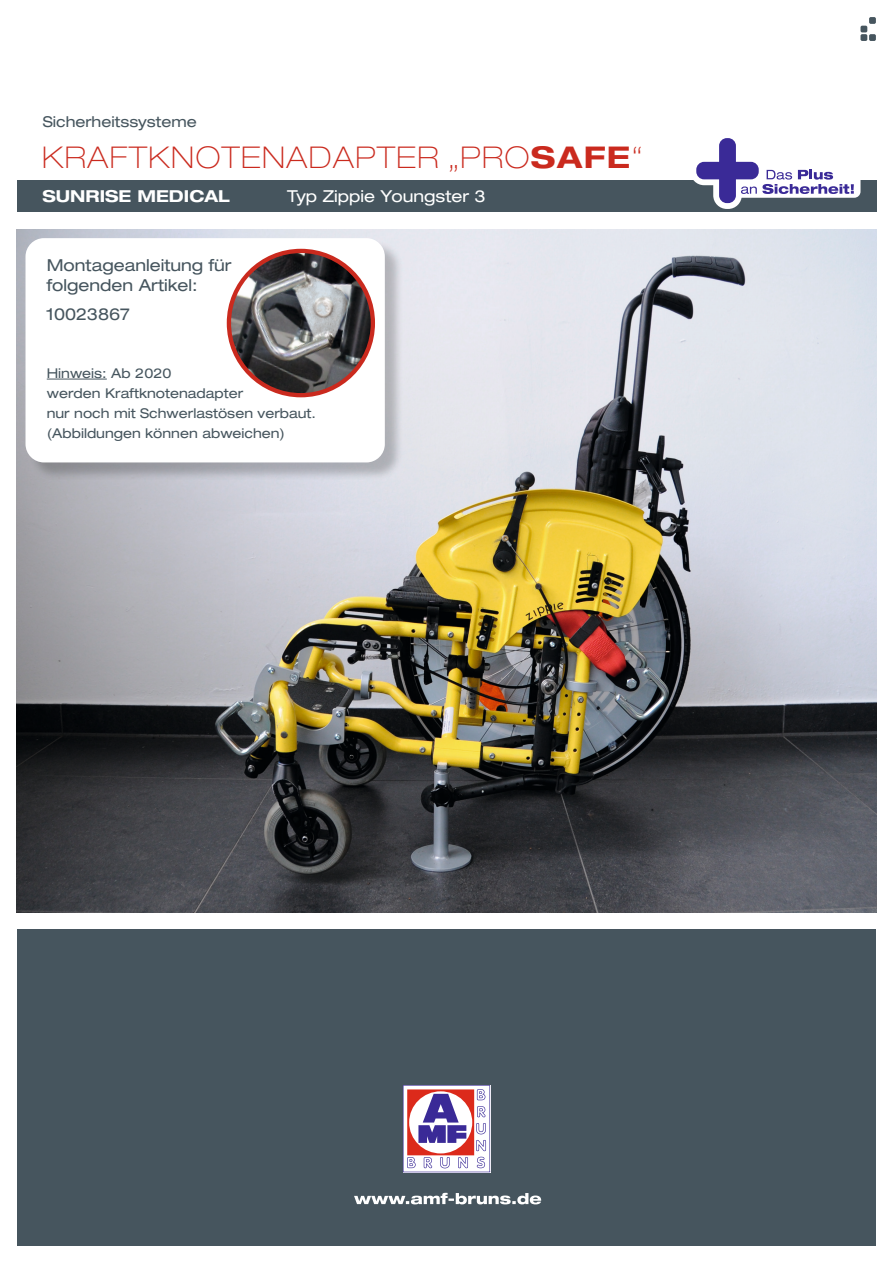
<style>
.page{position:relative;width:893px;height:1263px;background:#fff}
.page>*{position:absolute;margin:0;border:0;box-sizing:border-box;transform-origin:0 0}
.t1{font:100 expanded 30px "Helvetica Neue LT Std";letter-spacing:.05em;color:#ca2a1e}
.t2{font:expanded 16.5px/20.2px "Helvetica Neue LT Std";color:#46555e}
.t3{font:expanded 16.5px "Helvetica Neue LT Std";color:#fff}
.t4{font:700 expanded 16.5px "Helvetica Neue LT Std";color:#fff}
.t5{font:expanded 15px "Helvetica Neue LT Std";color:#46555e}
.t6{font:expanded 13.5px "Helvetica Neue LT Std";color:#46555e}
.s1{font-weight:700}
</style>
<div class="page">
<div style="left:17px;top:180px;width:859px;height:32px;background:#46555e"></div>
<div style="left:869px;top:17px;width:7px;height:7px;background:#46555e;border-radius:2px"></div>
<div style="left:860px;top:26px;width:7px;height:6px;background:#46555e;border-radius:2px"></div>
<div style="left:860px;top:34px;width:7px;height:7px;background:#46555e;border-radius:2px"></div>
<div style="left:869px;top:34px;width:7px;height:7px;background:#46555e;border-radius:2px"></div>
<div style="left:17px;top:929px;width:859px;height:317px;background:#46555e"></div>
<svg style="left:354px;top:1193px;width:187px;height:11px"></svg>
<svg style="left:403px;top:1085px;width:87px;height:87px;background:#c9a5bd"></svg>
<div style="left:733px;top:164px;width:127px;height:34px;background:#fff;border-radius:6px"></div>
<svg style="left:693px;top:138px;width:161px;height:71px"></svg>
<div style="left:719px;top:138px;width:17px;height:65px;background:#3a2a97;border-radius:8px"></div>
<div style="left:696px;top:162px;width:63px;height:17px;background:#3a2a97;border-radius:8px"></div>
<img style="left:17px;top:230px;width:860px;height:683px">
<div style="left:28px;top:240px;width:376px;height:241px;background:#131413;opacity:.24"></div>
<div style="left:26px;top:238px;width:359px;height:224px;background:#fff;border-radius:18px"></div>
<hr style="left:47px;top:379px;width:60px;height:1px;background:#46555e">
<img style="left:229px;top:251px;width:144px;height:144px;border-radius:72px">
<div style="left:227px;top:249px;width:148px;height:148px;border:4px solid #ca2a1e;border-radius:50%"></div>
<p class="t5" style="left:43px;top:113px;width:156px">Sicherheitssysteme</p>
<h1 class="t1" style="left:42px;top:140px;width:602px">KRAFTKNOTENADAPTER „PRO<span class="s1">SAFE</span>“</h1>
<p class="t4" style="left:43px;top:186px;width:189px">SUNRISE MEDICAL</p>
<p class="t3" style="left:287px;top:186px;width:200px">Typ Zippie Youngster 3</p>
<p class="t2" style="left:47px;top:255px;width:186px">Montageanleitung für folgenden Artikel:</p>
<p class="t2" style="left:47px;top:304px;width:85px">10023867</p>
<p class="t6" style="left:47px;top:365px;width:126px">Hinweis: Ab 2020</p>
<p class="t6" style="left:47px;top:385px;width:198px">werden Kraftknotenadapter</p>
<p class="t6" style="left:47px;top:405px;width:271px">nur noch mit Schwerlastösen verbaut.</p>
<p class="t6" style="left:47px;top:425px;width:240px">(Abbildungen können abweichen)</p>
</div>
